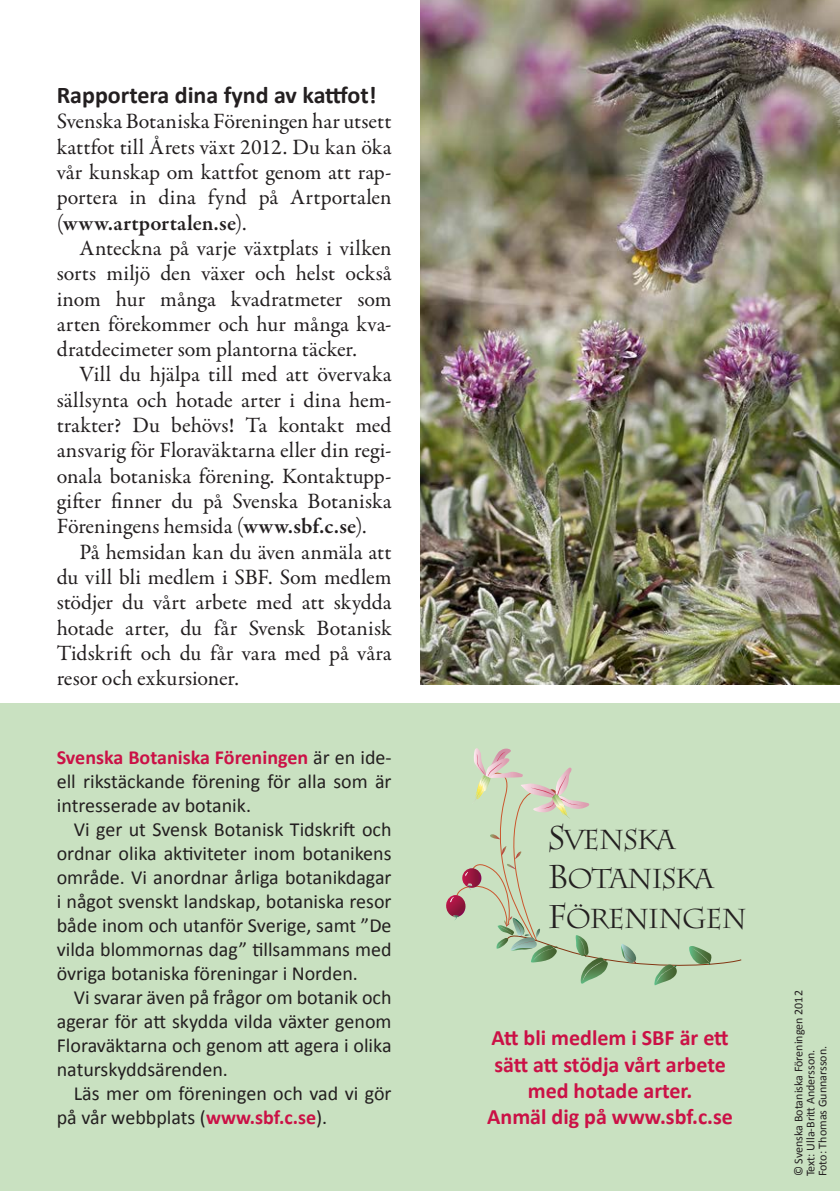
<style>
.page{position:relative;width:840px;height:1191px;background:#fff}
.page>*{position:absolute;margin:0;border:0;box-sizing:border-box;transform-origin:0 0}
.t1{font:27.2px/39.2px "Charlemagne Std";letter-spacing:-.05em;color:#231f20}
.t2{font:700 24px "Calibri";color:#231f20}
.t3{font:22px/25.2px "Garamond Premr Pro";color:#231f20;text-align:justify}
.t4{font:700 22px/26.4px "Calibri";color:#cb1146;text-align:center}
.t5{font:20px/24px "Calibri";color:#231f20;text-align:justify}
.t6{font:12px "Calibri";color:#231f20}
.s1{font-weight:600}
.s2{font-weight:700;color:#cb1146}
.s3{font-size:32.8px}
</style>
<div class="page">
<div style="left:0;top:703px;width:839px;height:488px;background:#c9e1c1"></div>
<img style="left:420px;top:0;width:419px;height:684px">
<svg style="left:446px;top:748px;width:295px;height:237px"></svg>
<p class="t2" style="left:57px;top:80px;width:321px">Rapportera dina fynd av kattfot!</p>
<p class="t3" style="left:57px;top:109px;width:336px">Svenska Botaniska Föreningen har utsett kattfot till Årets växt 2012. Du kan öka vår kunskap om kattfot genom att rap&shy;portera in dina fynd på Artportalen (<span class="s1">www.artportalen.se</span>).</p>
<p class="t3" style="left:57px;top:236px;width:336px;text-indent:23px">Anteckna på varje växtplats i vilken sorts miljö den växer och helst också inom hur många kvadratmeter som arten förekommer och hur många kva&shy;dratdecimeter som plantorna täcker.</p>
<p class="t3" style="left:57px;top:362px;width:336px;text-indent:23px">Vill du hjälpa till med att övervaka sällsynta och hotade arter i dina hem&shy;trakter? Du behövs! Ta kontakt med ansvarig för Floraväktarna eller din regi&shy;onala botaniska förening. Kontaktupp&shy;gifter finner du på Svenska Botaniska Föreningens hemsida (<span class="s1">www.sbf.c.se</span>).</p>
<p class="t3" style="left:57px;top:539px;width:336px;text-indent:23px">På hemsidan kan du även anmäla att du vill bli medlem i SBF. Som medlem stödjer du vårt arbete med att skydda hotade arter, du får Svensk Botanisk Tidskrift och du får vara med på våra resor och exkursioner.</p>
<p class="t5" style="left:57px;top:745px;width:336px"><span class="s2">Svenska Botaniska Föreningen</span> är en ide&shy;ell rikstäckande förening för alla som är intresserade av botanik.</p>
<p class="t5" style="left:57px;top:817px;width:336px;text-indent:17px">Vi ger ut Svensk Botanisk Tidskrift och ordnar olika aktiviteter inom botanikens område. Vi anordnar årliga botanikdagar i något svenskt landskap, botaniska resor både inom och utanför Sverige, samt ”De vilda blommornas dag” tillsammans med övriga botaniska föreningar i Norden.</p>
<p class="t5" style="left:57px;top:985px;width:336px;text-indent:17px">Vi svarar även på frågor om botanik och agerar för att skydda vilda växter genom Floraväktarna och genom att agera i olika naturskyddsärenden.</p>
<p class="t5" style="left:57px;top:1081px;width:336px;text-indent:17px">Läs mer om föreningen och vad vi gör på vår webbplats (<span class="s2">www.sbf.c.se</span>).</p>
<p class="t1" style="left:547px;top:820px;width:201px"><span class="s3">S</span>VENSKA<br><span class="s3">B</span>OTANISKA<br><span class="s3">F</span>ÖRENINGEN</p>
<p class="t4" style="left:491px;top:1024px;width:238px">Att bli medlem i SBF är ett sätt att stödja vårt arbete med hotade arter.</p>
<p class="t4" style="left:487px;top:1103px;width:247px">Anmäl dig på www.sbf.c.se</p>
<p class="t6" style="left:790px;top:1176px;width:187px;rotate:-90deg">© Svenska Botaniska Föreningen 2012</p>
<p class="t6" style="left:802px;top:1176px;width:128px;rotate:-90deg">Text: Ulla-Britt Andersson.</p>
<p class="t6" style="left:814px;top:1176px;width:132px;rotate:-90deg">Foto: Thomas Gunnarsson.</p>
</div>
